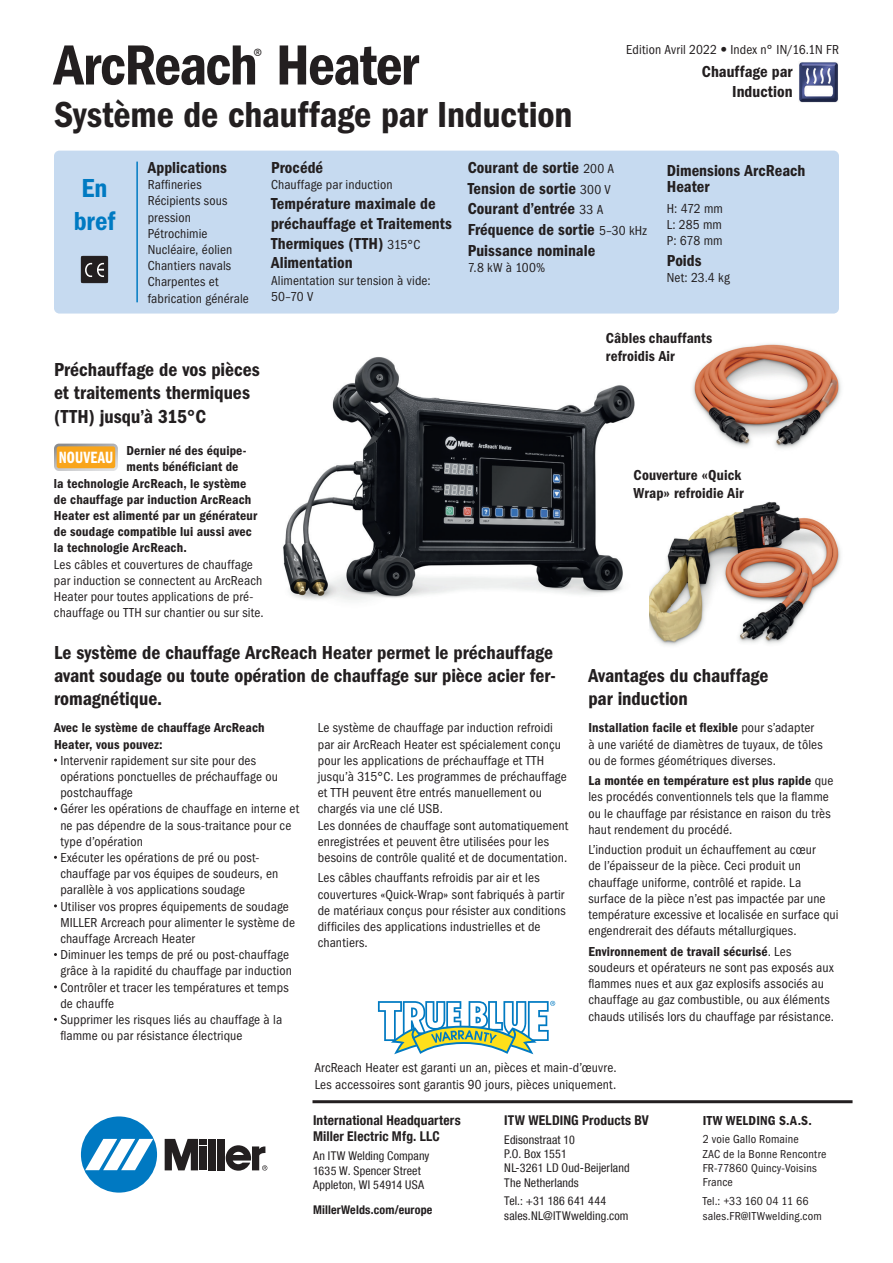
<style>
.page{position:relative;width:893px;height:1263px;background:#fff}
.page>*{position:absolute;margin:0;border:0;box-sizing:border-box;transform-origin:0 0}
.t1{font:58.5px "ITC Franklin Gothic Std Dm Cd";letter-spacing:-.03em;color:#231f20}
.t2{font:37.5px "ITC Franklin Gothic Std Dm Cd";letter-spacing:-.005em;color:#231f20}
.t3{font:27px/32.4px "ITC Franklin Gothic Std Dm Cd";color:#007ac2}
.t4{font:19.5px/23.4px "ITC Franklin Gothic Std Dm Cd";color:#231f20}
.t5{font:condensed 18.3px "ITC Franklin Gothic Std";color:#231f20}
.t6{font:16.95px "ITC Franklin Gothic Std Dm Cp";letter-spacing:.005em;color:#fff}
.t7{font:16.5px/19.8px "ITC Franklin Gothic Std Dm Cd";color:#231f20}
.t8{font:15px/18px "ITC Franklin Gothic Std Dm Cd";letter-spacing:.005em;color:#231f20}
.t9{font:condensed 13.5px/16.2px "ITC Franklin Gothic Std";letter-spacing:.01em;color:#231f20}
.t10{font:13.5px/16.2px "ITC Franklin Gothic Std Dm Cd";letter-spacing:.01em;color:#231f20}
.t11{font:700 condensed 13.5px/16.2px "Helvetica Neue LT Com";letter-spacing:.01em;color:#231f20}
.t12{font:condensed 12px/14.4px "Helvetica Neue LT Com";letter-spacing:.01em;color:#231f20}
.t13{font:condensed 12px/14.4px "ITC Franklin Gothic Std";letter-spacing:.01em;color:#231f20}
.t14{font:700 condensed 12px "Helvetica Neue LT Com";letter-spacing:.015em;color:#231f20}
.s1{font-family:"Helvetica Neue LT Com";font-weight:200;font-stretch:normal}
.s2{font-family:"ITC Franklin Gothic Std";font-stretch:condensed;font-size:13.5px}
.s3{font-family:"ITC Franklin Gothic Std";font-stretch:condensed}
</style>
<div class="page">
<img style="left:649px;top:501px;width:192px;height:145px">
<img style="left:799px;top:62px;width:39px;height:40px">
<div style="left:54px;top:151px;width:785px;height:163px;background:#c6daf0;border-radius:5px"></div>
<svg style="left:81px;top:256px;width:27px;height:27px"></svg>
<hr style="left:136px;top:162px;width:2px;height:140px;background:#007ac2">
<div style="left:81px;top:1116px;width:76px;height:76px;background:#0079c2;border-radius:50%"></div>
<svg style="left:85px;top:1139px;width:68px;height:31px"></svg>
<div style="left:209px;top:1139px;width:7px;height:31px;background:#231f20"></div>
<div style="left:218px;top:1139px;width:7px;height:31px;background:#231f20"></div>
<svg style="left:165px;top:1139px;width:42px;height:31px"></svg>
<svg style="left:226px;top:1145px;width:41px;height:26px"></svg>
<hr style="left:312px;top:1100px;width:540px;height:3px;background:#231f20">
<svg style="left:378px;top:1001px;width:177px;height:53px"></svg>
<img style="left:283px;top:357px;width:352px;height:243px">
<img style="left:692px;top:344px;width:149px;height:105px">
<svg style="left:54px;top:444px;width:64px;height:27px;background:#e9ab46"></svg>
<h1 class="t1" style="left:54px;top:32px;width:366px">ArcReach Heater</h1>
<h3 class="t5" style="left:253px;top:44px;width:11px">®</h3>
<h2 class="t2" style="left:54px;top:93px;width:520px">Système de chauffage par Induction</h2>
<p class="t9" style="left:626px;top:42px;width:214px">Edition Avril 2022 <span class="s1">•</span> Index n° IN/16.1N FR</p>
<p class="t7" style="left:702px;top:62px;width:92px;text-align:right">Chauffage par<br>Induction</p>
<h3 class="t3" style="left:74px;top:172px;width:43px">En bref</h3>
<p class="t7" style="left:148px;top:158px;width:81px">Applications</p>
<p class="t9" style="left:148px;top:177px;width:103px">Raffineries<br>Récipients sous pression<br>Pétrochimie<br>Nucléaire, éolien<br>Chantiers navals<br>Charpentes et fabrication générale</p>
<p class="t7" style="left:271px;top:158px;width:54px">Procédé</p>
<p class="t9" style="left:271px;top:177px;width:123px">Chauffage par induction</p>
<p class="t7" style="left:271px;top:194px;width:182px">Température maximale de préchauffage et Traitements<br>Thermiques (TTH) <span class="s2">315°C<br></span>Alimentation</p>
<p class="t9" style="left:271px;top:272px;width:161px">Alimentation sur tension à vide:<br>50–70 V</p>
<p class="t7" style="left:468px;top:157px;width:181px;line-height:20.7px">Courant de sortie <span class="s2">200 A<br></span>Tension de sortie <span class="s2">300 V<br></span>Courant d’entrée <span class="s2">33 A<br></span>Fréquence de sortie <span class="s2">5–30 kHz<br></span>Puissance nominale</p>
<p class="t9" style="left:468px;top:260px;width:79px">7.8 kW à 100%</p>
<p class="t7" style="left:667px;top:162px;width:140px;line-height:16.5px">Dimensions ArcReach<br>Heater</p>
<p class="t9" style="left:667px;top:200px;width:58px;text-align:justify">H: 472 mm L: 285 mm P: 678 mm</p>
<p class="t7" style="left:667px;top:251px;width:36px">Poids</p>
<p class="t9" style="left:667px;top:270px;width:65px">Net: 23.4 kg</p>
<h3 class="t4" style="left:54px;top:358px;width:207px">Préchauffage de vos pièces et traitements thermiques (TTH) jusqu’à 315°C</h3>
<p class="t10" style="left:126px;top:443px;width:122px">Dernier né des équipe-</p>
<p class="t10" style="left:126px;top:459px;width:114px">ments bénéficiant de</p>
<p class="t10" style="left:54px;top:475px;width:194px">la technologie ArcReach, le système</p>
<p class="t10" style="left:54px;top:491px;width:199px">de chauffage par induction ArcReach</p>
<p class="t10" style="left:54px;top:507px;width:205px">Heater est alimenté par un générateur</p>
<p class="t10" style="left:54px;top:524px;width:199px">de soudage compatible lui aussi avec</p>
<p class="t10" style="left:54px;top:540px;width:134px">la technologie ArcReach.</p>
<p class="t9" style="left:54px;top:556px;width:211px">Les câbles et couvertures de chauffage par induction se connectent au ArcReach Heater pour toutes applications de pré&shy;chauffage ou TTH sur chantier ou sur site.</p>
<h3 class="t4" style="left:54px;top:641px;width:503px">Le système de chauffage ArcReach Heater permet le préchauffage avant soudage ou toute opération de chauffage sur pièce acier fer&shy;romagnétique.</h3>
<p class="t6" style="left:59px;top:448px;width:56px">NOUVEAU</p>
<p class="t10" style="left:54px;top:720px;width:212px">Avec le système de chauffage ArcReach<br>Heater, vous pouvez:</p>
<p class="t9" style="left:60px;top:752px;width:240px">Intervenir rapidement sur site pour des opérations ponctuelles de préchauffage ou postchauffage<br>Gérer les opérations de chauffage en interne et ne pas dépendre de la sous-traitance pour ce type d’opération<br>Exécuter les opérations de pré ou post&shy;chauffage par vos équipes de soudeurs, en parallèle à vos applications soudage<br>Utiliser vos propres équipements de soudage MILLER Arcreach pour alimenter le système de chauffage Arcreach Heater<br>Diminuer les temps de pré ou post-chauffage grâce à la rapidité du chauffage par induction Contrôler et tracer les températures et temps de chauffe<br>Supprimer les risques liés au chauffage à la flamme ou par résistance électrique</p>
<p class="t9" style="left:318px;top:720px;width:252px">Le système de chauffage par induction refroidi par air ArcReach Heater est spécialement conçu pour les applications de préchauffage et TTH jusqu’à 315°C. Les programmes de préchauffage et TTH peuvent être entrés manuellement ou chargés via une clé USB.<br>Les données de chauffage sont automatiquement enregistrées et peuvent être utilisées pour les besoins de contrôle qualité et de documentation.</p>
<p class="t9" style="left:318px;top:870px;width:250px">Les câbles chauffants refroidis par air et les couvertures «Quick-Wrap» sont fabriqués à partir de matériaux conçus pour résister aux conditions difficiles des applications industrielles et de chantiers.</p>
<p class="t8" style="left:606px;top:329px;width:108px">Câbles chauffants refroidis Air</p>
<p class="t8" style="left:634px;top:466px;width:112px">Couverture «Quick<br>Wrap» refroidie Air</p>
<h3 class="t4" style="left:588px;top:664px;width:182px">Avantages du chauffage par induction</h3>
<p class="t10" style="left:588px;top:720px;width:227px">Installation facile et flexible <span class="s3">pour s’adapter</span></p>
<p class="t9" style="left:588px;top:736px;width:236px">à une variété de diamètres de tuyaux, de tôles ou de formes géométriques diverses.</p>
<p class="t10" style="left:588px;top:773px;width:247px">La montée en température est plus rapide <span class="s3">que</span></p>
<p class="t9" style="left:588px;top:789px;width:244px">les procédés conventionnels tels que la flamme ou le chauffage par résistance en raison du très haut rendement du procédé.</p>
<p class="t9" style="left:588px;top:842px;width:252px">L’induction produit un échauffement au cœur<br>de l’épaisseur de la pièce. Ceci produit un chauffage uniforme, contrôlé et rapide. La surface de la pièce n’est pas impactée par une température excessive et localisée en surface qui engendrerait des défauts métallurgiques.</p>
<p class="t10" style="left:588px;top:943px;width:205px">Environnement de travail sécurisé<span class="s3">. Les</span></p>
<p class="t9" style="left:588px;top:959px;width:247px">soudeurs et opérateurs ne sont pas exposés aux flammes nues et aux gaz explosifs associés au chauffage au gaz combustible, ou aux éléments chauds utilisés lors du chauffage par résistance.</p>
<p class="t9" style="left:314px;top:1060px;width:304px">ArcReach Heater est garanti un an, pièces et main-d’œuvre.<br>Les accessoires sont garantis 90 jours, pièces uniquement.</p>
<p class="t11" style="left:313px;top:1112px;width:149px">International Headquarters<br>Miller Electric Mfg. LLC</p>
<p class="t12" style="left:313px;top:1149px;width:118px">An ITW Welding Company<br>1635 W. Spencer Street<br>Appleton, WI 54914 USA</p>
<p class="t14" style="left:313px;top:1202px;width:121px">MillerWelds.com/europe</p>
<p class="t11" style="left:504px;top:1112px;width:146px">ITW WELDING Products BV</p>
<p class="t12" style="left:504px;top:1132px;width:127px">Edisonstraat 10<br>P.O. Box 1551<br>NL-3261 LD Oud-Beijerland<br>The Netherlands</p>
<p class="t12" style="left:504px;top:1194px;width:126px">Tel.: +31 186 641 444 sales.NL@ITWwelding.com</p>
<p class="t10" style="left:703px;top:1112px;width:111px">ITW WELDING S.A.S.</p>
<p class="t13" style="left:703px;top:1132px;width:125px">2 voie Gallo Romaine<br>ZAC de la Bonne Rencontre<br>FR-77860 Quincy-Voisins<br>France</p>
<p class="t13" style="left:703px;top:1194px;width:121px">Tel.: +33 160 04 11 66 sales.FR@ITWwelding.com</p>
</div>
